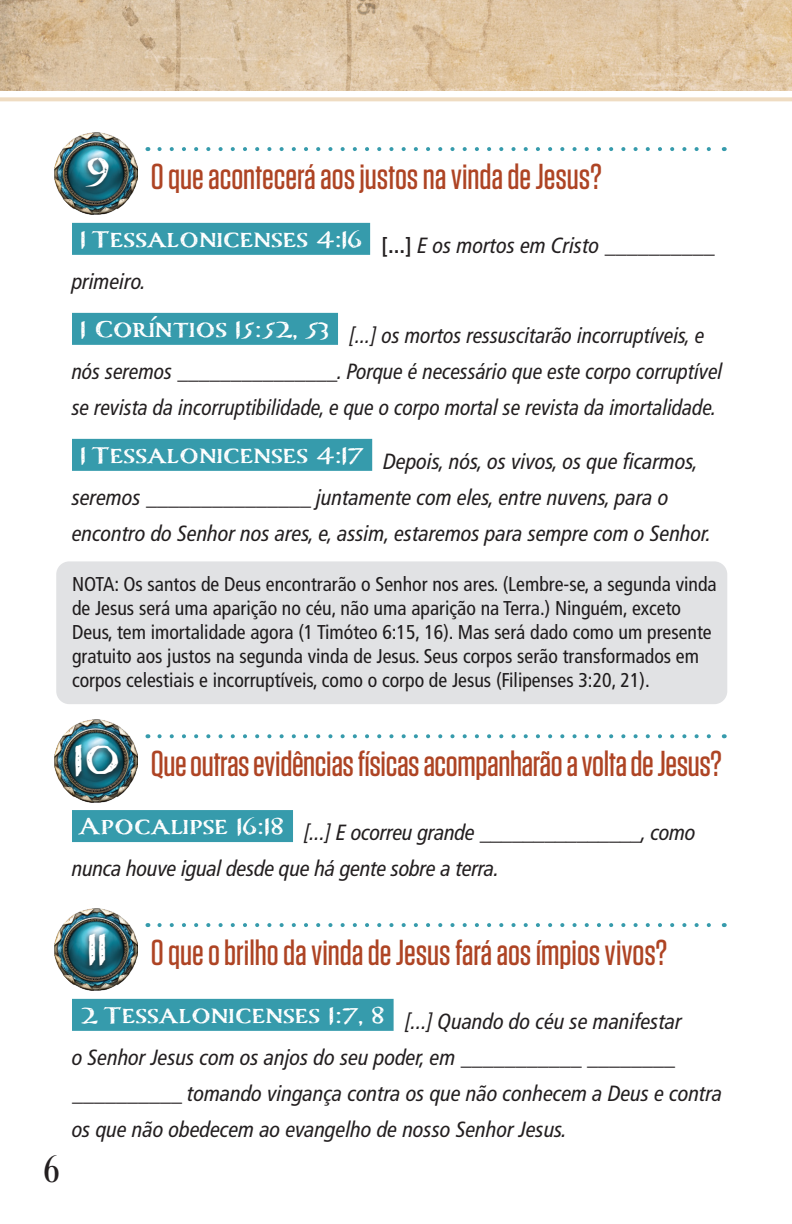
<style>
.page{position:relative;width:792px;height:1224px;background:#fff}
.page>*{position:absolute;margin:0;border:0;box-sizing:border-box;transform-origin:0 0}
.Compass_Numbers{font:700 50px "Carta Marina";color:#fff}
.t1{font:40px "Desire Pro";color:#231f20}
.Questions_1{font:500 36px "Tungsten";color:#ae4424}
.Scripture_with_blanks{font:italic condensed 22px/36px "Frutiger LT Pro";color:#231f20}
.NOTE{font:condensed 20px/24px "Frutiger LT Pro";color:#231f20}
.s1{font-weight:700;font-style:normal}
</style>
<div class="page">
<img style="left:0;top:0;width:792px;height:91px">
<svg style="left:0;top:97px;width:792px;height:4px;background:#f0dfc7"></svg>
<div style="left:72px;top:223px;width:298px;height:32px;background:#369bac"></div>
<div style="left:72px;top:313px;width:266px;height:32px;background:#369bac"></div>
<div style="left:72px;top:439px;width:300px;height:32px;background:#369bac"></div>
<div style="left:72px;top:810px;width:221px;height:32px;background:#369bac"></div>
<div style="left:72px;top:999px;width:322px;height:32px;background:#369bac"></div>
<img style="left:54px;top:133px;width:83px;height:82px">
<div style="left:79px;top:154px;width:35px;height:40px;background:#231f20;opacity:.75"></div>
<img style="left:54px;top:720px;width:83px;height:82px">
<div style="left:68px;top:741px;width:55px;height:43px;background:#231f20;opacity:.75"></div>
<img style="left:54px;top:909px;width:83px;height:82px">
<div style="left:82px;top:930px;width:29px;height:43px;background:#231f20;opacity:.75"></div>
<svg style="left:159px;top:147px;width:552px;height:4px"></svg>
<div style="left:56px;top:561px;width:671px;height:143px;background:#e1e2e4;border-radius:13px"></div>
<svg style="left:159px;top:734px;width:552px;height:4px"></svg>
<svg style="left:159px;top:923px;width:552px;height:4px"></svg>
<p class="Compass_Numbers" style="left:85px;top:142px;width:26px">9</p>
<p class="Questions_1" style="left:151px;top:158px;width:452px">O que acontecerá aos justos na vinda de Jesus?</p>
<p class="Scripture_with_blanks" style="left:72px;top:227px;width:644px;text-indent:8px"><sup>1</sup> <sup>Tessalonicenses</sup> <sup>4:16</sup> <span class="s1">[...]</span> E os mortos em Cristo __________ primeiro.</p>
<p class="Scripture_with_blanks" style="left:72px;top:317px;width:652px;text-align:center"><sup>1</sup> <sup>Coríntios</sup> <sup>15:52,</sup> <sup>53</sup> [...] os mortos ressuscitarão incorruptíveis, e nós seremos _______________. Porque é necessário que este corpo corruptível se revista da incorruptibilidade, e que o corpo mortal se revista da imortalidade.</p>
<p class="Scripture_with_blanks" style="left:72px;top:443px;width:641px;text-indent:8px"><sup>1</sup> <sup>Tessalonicenses</sup> <sup>4:17</sup> Depois, nós, os vivos, os que ficarmos, seremos _______________ juntamente com eles, entre nuvens, para o encontro do Senhor nos ares, e, assim, estaremos para sempre com o Senhor.</p>
<p class="NOTE" style="left:72px;top:572px;width:646px">NOTA: Os santos de Deus encontrarão o Senhor nos ares. (Lembre-se, a segunda vinda de Jesus será uma aparição no céu, não uma aparição na Terra.) Ninguém, exceto Deus, tem imortalidade agora (1 Timóteo 6:15, 16). Mas será dado como um presente gratuito aos justos na segunda vinda de Jesus. Seus corpos serão transformados em corpos celestiais e incorruptíveis, como o corpo de Jesus (Filipenses 3:20, 21).</p>
<p class="Compass_Numbers" style="left:74px;top:729px;width:49px">10</p>
<p class="Questions_1" style="left:151px;top:745px;width:573px">Que outras evidências físicas acompanharão a volta de Jesus?</p>
<p class="Scripture_with_blanks" style="left:72px;top:815px;width:625px"><sup>Apocalipse</sup> <sup>16:18</sup> [...] E ocorreu grande _______________, como nunca houve igual desde que há gente sobre a terra.</p>
<h2 class="t1" style="left:44px;top:1145px;width:17px">6</h2>
<p class="Compass_Numbers" style="left:87px;top:918px;width:22px">11</p>
<p class="Questions_1" style="left:151px;top:934px;width:518px">O que o brilho da vinda de Jesus fará aos ímpios vivos?</p>
<p class="Scripture_with_blanks" style="left:72px;top:1003px;width:652px;text-indent:8px"><sup>2</sup> <sup>Tessalonicenses</sup> <sup>1:7,</sup> <sup>8</sup> [...] Quando do céu se manifestar<br>o Senhor Jesus com os anjos do seu poder, em ___________ ________ __________ tomando vingança contra os que não conhecem a Deus e contra os que não obedecem ao evangelho de nosso Senhor Jesus.</p>
</div>
